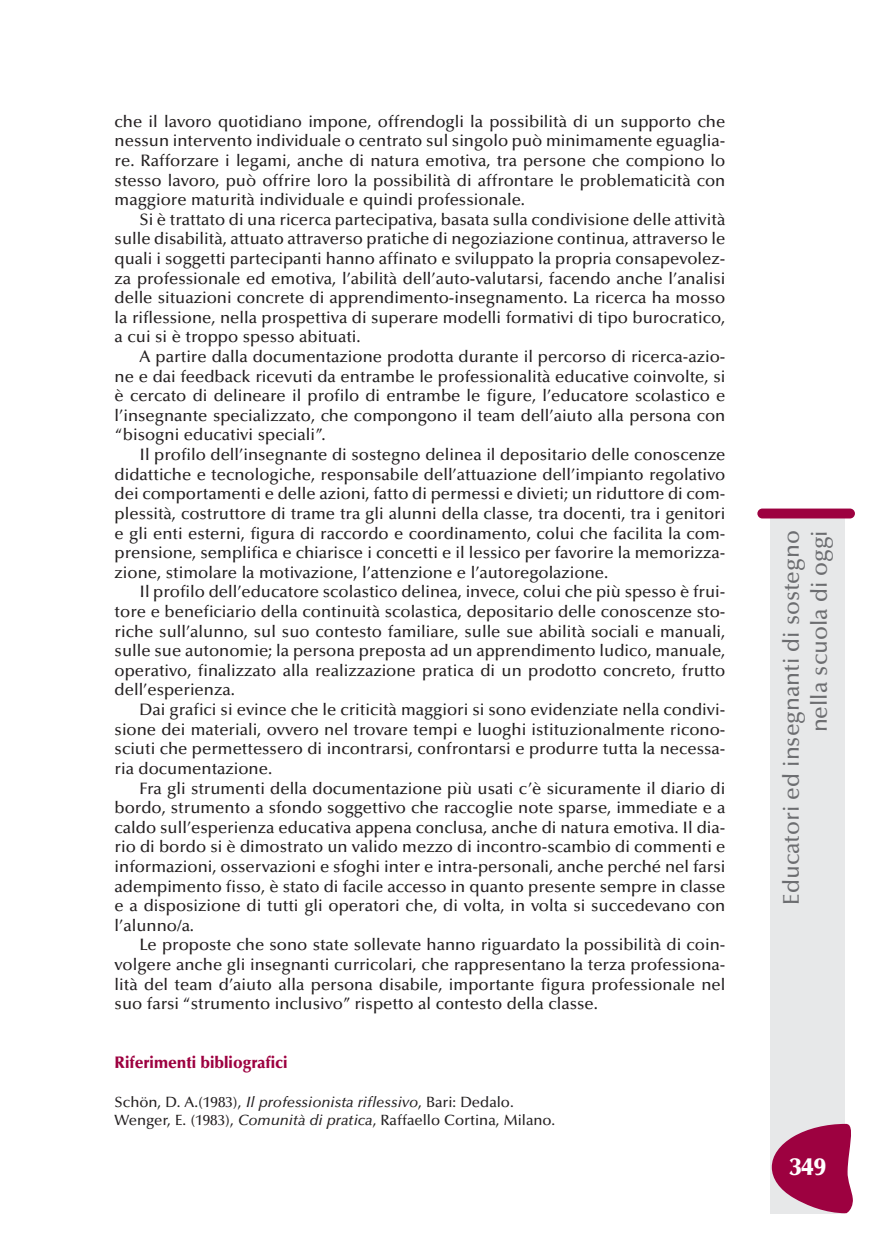
<style>
.page{position:relative;width:869px;height:1241px;background:#fff}
.page>*{position:absolute;margin:0;border:0;box-sizing:border-box;transform-origin:0 0}
.t1{font:900 24.5px "Optima";color:#fff}
.t2{font:500 22.75px/27.8px "Optima";color:#6c6d70;text-align:right}
.t3{font:500 16.62px/19.6px "Optima";color:#231f20;text-align:justify}
.t4{font:900 16.62px "Optima";color:#9d0140;scale:.95 1}
.t5{font:500 14.88px/17.8px "Optima";color:#231f20}
.s1{font-style:italic}
</style>
<div class="page">
<div style="left:770px;top:516px;width:74px;height:697px;background:#e7e8e9"></div>
<div style="left:757px;top:508px;width:97px;height:10px;background:#9d0140;border-radius:5px"></div>
<svg style="left:771px;top:1123px;width:82px;height:89px"></svg>
<p class="t3" style="left:115px;top:113px;width:612px">che il lavoro quotidiano impone, offrendogli la possibilità di un supporto che nessun intervento individuale o centrato sul singolo può minimamente eguaglia&shy;re. Rafforzare i legami, anche di natura emotiva, tra persone che compiono lo stesso lavoro, può offrire loro la possibilità di affrontare le problematicità con maggiore maturità individuale e quindi professionale.</p>
<p class="t3" style="left:115px;top:211px;width:612px;text-indent:25px">Si è trattato di una ricerca partecipativa, basata sulla condivisione delle attività sulle disabilità, attuato attraverso pratiche di negoziazione continua, attraverso le quali i soggetti partecipanti hanno affinato e sviluppato la propria consapevolez&shy;za professionale ed emotiva, l’abilità dell’auto-valutarsi, facendo anche l’analisi delle situazioni concrete di apprendimento-insegnamento. La ricerca ha mosso la riflessione, nella prospettiva di superare modelli formativi di tipo burocratico, a cui si è troppo spesso abituati.</p>
<p class="t3" style="left:115px;top:348px;width:612px;text-indent:25px">A partire dalla documentazione prodotta durante il percorso di ricerca-azio&shy;ne e dai feedback ricevuti da entrambe le professionalità educative coinvolte, si è cercato di delineare il profilo di entrambe le figure, l’educatore scolastico e l’insegnante specializzato, che compongono il team dell’aiuto alla persona con “bisogni educativi speciali”.</p>
<p class="t3" style="left:115px;top:446px;width:612px;text-indent:25px">Il profilo dell’insegnante di sostegno delinea il depositario delle conoscenze didattiche e tecnologiche, responsabile dell’attuazione dell’impianto regolativo dei comportamenti e delle azioni, fatto di permessi e divieti; un riduttore di com&shy;plessità, costruttore di trame tra gli alunni della classe, tra docenti, tra i genitori e gli enti esterni, figura di raccordo e coordinamento, colui che facilita la com&shy;prensione, semplifica e chiarisce i concetti e il lessico per favorire la memorizza&shy;zione, stimolare la motivazione, l’attenzione e l’autoregolazione.</p>
<p class="t3" style="left:115px;top:583px;width:612px;text-indent:25px">Il profilo dell’educatore scolastico delinea, invece, colui che più spesso è frui&shy;tore e beneficiario della continuità scolastica, depositario delle conoscenze sto&shy;riche sull’alunno, sul suo contesto familiare, sulle sue abilità sociali e manuali, sulle sue autonomie; la persona preposta ad un apprendimento ludico, manuale, operativo, finalizzato alla realizzazione pratica di un prodotto concreto, frutto dell’esperienza.</p>
<p class="t3" style="left:115px;top:701px;width:612px;text-indent:25px">Dai grafici si evince che le criticità maggiori si sono evidenziate nella condivi&shy;sione dei materiali, ovvero nel trovare tempi e luoghi istituzionalmente ricono&shy;sciuti che permettessero di incontrarsi, confrontarsi e produrre tutta la necessa&shy;ria documentazione.</p>
<p class="t3" style="left:115px;top:779px;width:612px;text-indent:25px">Fra gli strumenti della documentazione più usati c’è sicuramente il diario di bordo, strumento a sfondo soggettivo che raccoglie note sparse, immediate e a caldo sull’esperienza educativa appena conclusa, anche di natura emotiva. Il dia&shy;rio di bordo si è dimostrato un valido mezzo di incontro-scambio di commenti e informazioni, osservazioni e sfoghi inter e intra-personali, anche perché nel farsi adempimento fisso, è stato di facile accesso in quanto presente sempre in classe e a disposizione di tutti gli operatori che, di volta, in volta si succedevano con l’alunno/a.</p>
<p class="t3" style="left:115px;top:936px;width:612px;text-indent:25px">Le proposte che sono state sollevate hanno riguardato la possibilità di coin&shy;volgere anche gli insegnanti curricolari, che rappresentano la terza professiona&shy;lità del team d’aiuto alla persona disabile, importante figura professionale nel suo farsi “strumento inclusivo” rispetto al contesto della classe.</p>
<p class="t4" style="left:115px;top:1055px;width:183px">Riferimenti bibliografici</p>
<p class="t5" style="left:115px;top:1094px;width:442px">Schön, D. A.(1983), <span class="s1">Il professionista riflessivo</span>, Bari: Dedalo.<br>Wenger, E. (1983), <span class="s1">Comunità di pratica</span>, Raffaello Cortina, Milano.</p>
<h2 class="t2" style="left:779px;top:904px;width:375px;rotate:-90deg">Educatori ed insegnanti di sostegno nella scuola di oggi</h2>
<h1 class="t1" style="left:789px;top:1156px;width:38px">349</h1>
</div>
